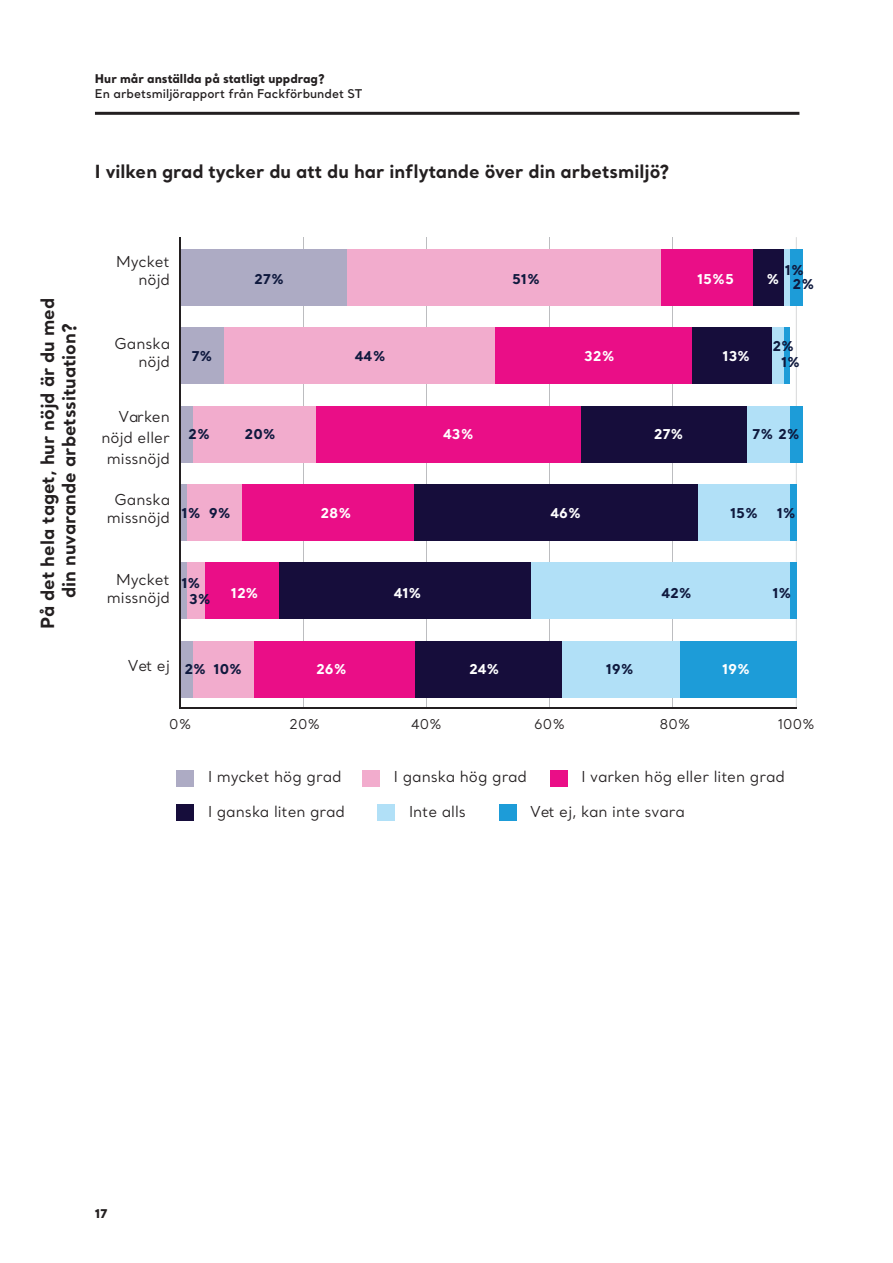
<style>
.page{position:relative;width:893px;height:1263px;background:#fff}
.page>*{position:absolute;margin:0;border:0;box-sizing:border-box;transform-origin:0 0}
.Innehåll_-_underrubr{font:700 18px/21.6px "Santral";color:#231f20;text-align:center}
.t1{font:15px/18px "Santral";color:#231f20;text-align:right}
.t2{font:700 13.5px/14.2px "Santral";color:#0f193e}
.t3{font:700 13.5px "Santral";color:#fff}
.Innehåll_-_underrubr-2{font:13.5px "Santral";color:#231f20}
.t4{font:600 12px "Santral";color:#231f20}
.t5{font:800 12px "Santral";color:#231f20}
</style>
<div class="page">
<hr style="left:95px;top:112px;width:704px;height:3px;background:#231f20">
<div style="left:499px;top:804px;width:17px;height:17px;background:#1d9cd8"></div>
<div style="left:378px;top:804px;width:17px;height:17px;background:#b1e0f7"></div>
<div style="left:177px;top:804px;width:17px;height:17px;background:#160d3b"></div>
<div style="left:550px;top:770px;width:17px;height:16px;background:#ea0e87"></div>
<div style="left:363px;top:770px;width:17px;height:16px;background:#f2accd"></div>
<div style="left:177px;top:770px;width:17px;height:16px;background:#adabc4"></div>
<hr style="left:180px;top:707px;width:616px;height:2px;background:#231f20">
<hr style="left:303px;top:237px;width:1px;height:470px;background:#bcbdc0">
<hr style="left:426px;top:237px;width:1px;height:470px;background:#bcbdc0">
<hr style="left:549px;top:237px;width:1px;height:470px;background:#bcbdc0">
<hr style="left:673px;top:237px;width:1px;height:470px;background:#bcbdc0">
<svg style="left:796px;top:237px;width:1px;height:471px"></svg>
<div style="left:790px;top:249px;width:12px;height:57px;background:#1d9cd8"></div>
<div style="left:784px;top:327px;width:6px;height:57px;background:#1d9cd8"></div>
<div style="left:790px;top:406px;width:12px;height:56px;background:#1d9cd8"></div>
<div style="left:790px;top:484px;width:6px;height:57px;background:#1d9cd8"></div>
<div style="left:790px;top:562px;width:6px;height:57px;background:#1d9cd8"></div>
<div style="left:679px;top:641px;width:117px;height:56px;background:#1d9cd8"></div>
<div style="left:784px;top:249px;width:6px;height:57px;background:#b1e0f7"></div>
<div style="left:771px;top:327px;width:13px;height:57px;background:#b1e0f7"></div>
<div style="left:747px;top:406px;width:43px;height:56px;background:#b1e0f7"></div>
<div style="left:698px;top:484px;width:92px;height:57px;background:#b1e0f7"></div>
<div style="left:531px;top:562px;width:259px;height:57px;background:#b1e0f7"></div>
<div style="left:562px;top:641px;width:117px;height:56px;background:#b1e0f7"></div>
<div style="left:753px;top:249px;width:31px;height:57px;background:#160d3b"></div>
<div style="left:691px;top:327px;width:80px;height:57px;background:#160d3b"></div>
<div style="left:580px;top:406px;width:167px;height:56px;background:#160d3b"></div>
<div style="left:414px;top:484px;width:284px;height:57px;background:#160d3b"></div>
<div style="left:279px;top:562px;width:252px;height:57px;background:#160d3b"></div>
<div style="left:414px;top:641px;width:148px;height:56px;background:#160d3b"></div>
<div style="left:661px;top:249px;width:92px;height:57px;background:#ea0e87"></div>
<div style="left:494px;top:327px;width:197px;height:57px;background:#ea0e87"></div>
<div style="left:316px;top:406px;width:265px;height:56px;background:#ea0e87"></div>
<div style="left:242px;top:484px;width:172px;height:57px;background:#ea0e87"></div>
<div style="left:205px;top:562px;width:74px;height:57px;background:#ea0e87"></div>
<div style="left:254px;top:641px;width:160px;height:56px;background:#ea0e87"></div>
<div style="left:346px;top:249px;width:315px;height:57px;background:#f2accd"></div>
<div style="left:223px;top:327px;width:271px;height:57px;background:#f2accd"></div>
<div style="left:192px;top:406px;width:124px;height:56px;background:#f2accd"></div>
<div style="left:186px;top:484px;width:56px;height:57px;background:#f2accd"></div>
<div style="left:186px;top:562px;width:19px;height:57px;background:#f2accd"></div>
<div style="left:192px;top:641px;width:62px;height:56px;background:#f2accd"></div>
<div style="left:180px;top:249px;width:166px;height:57px;background:#adabc4"></div>
<div style="left:180px;top:327px;width:43px;height:57px;background:#adabc4"></div>
<div style="left:180px;top:406px;width:12px;height:56px;background:#adabc4"></div>
<div style="left:180px;top:484px;width:6px;height:57px;background:#adabc4"></div>
<div style="left:180px;top:562px;width:6px;height:57px;background:#adabc4"></div>
<div style="left:180px;top:641px;width:12px;height:56px;background:#adabc4"></div>
<hr style="left:179px;top:237px;width:2px;height:471px;background:#231f20">
<p class="t5" style="left:95px;top:71px;width:231px">Hur mår anställda på statligt uppdrag?</p>
<p class="t4" style="left:95px;top:85px;width:269px">En arbetsmiljörapport från Fackförbundet ST</p>
<p class="Innehåll_-_underrubr" style="left:95px;top:160px;width:576px">I vilken grad tycker du att du har inflytande över din arbetsmiljö?</p>
<p class="Innehåll_-_underrubr" style="left:36px;top:629px;width:332px;rotate:-90deg">På det hela taget, hur nöjd är du med din nuvarande arbetssituation?</p>
<p class="t1" style="left:116px;top:252px;width:55px">Mycket nöjd</p>
<p class="t2" style="left:254px;top:272px;width:31px">27%</p>
<p class="t2" style="left:512px;top:272px;width:30px">51%</p>
<p class="t3" style="left:697px;top:270px;width:38px">15%5</p>
<p class="t3" style="left:767px;top:270px;width:14px">%</p>
<p class="t2" style="left:793px;top:262px;width:23px;text-indent:-8px">1%<br>2%</p>
<p class="t1" style="left:114px;top:334px;width:57px">Ganska nöjd</p>
<p class="t2" style="left:192px;top:348px;width:22px">7%</p>
<p class="t2" style="left:355px;top:348px;width:32px">44%</p>
<p class="t3" style="left:584px;top:346px;width:32px">32%</p>
<p class="t3" style="left:722px;top:346px;width:29px">13%</p>
<p class="t2" style="left:781px;top:338px;width:21px;line-height:16px;text-indent:-9px">2%<br>1%</p>
<p class="t1" style="left:101px;top:406px;width:70px;line-height:21px">Varken nöjd eller missnöjd</p>
<p class="t1" style="left:107px;top:491px;width:65px;text-align:center">Ganska missnöjd</p>
<p class="t2" style="left:188px;top:427px;width:23px">2%</p>
<p class="t2" style="left:245px;top:427px;width:33px">20%</p>
<p class="t3" style="left:443px;top:425px;width:32px">43%</p>
<p class="t3" style="left:654px;top:425px;width:31px">27%</p>
<p class="t2" style="left:752px;top:427px;width:49px">7% 2%</p>
<p class="t2" style="left:182px;top:506px;width:51px">1% 9%</p>
<p class="t3" style="left:320px;top:504px;width:33px">28%</p>
<p class="t3" style="left:551px;top:504px;width:32px">46%</p>
<p class="t2" style="left:730px;top:506px;width:30px">15%</p>
<p class="t2" style="left:777px;top:506px;width:21px">1%</p>
<p class="t1" style="left:107px;top:570px;width:65px">Mycket missnöjd</p>
<p class="t2" style="left:181px;top:576px;width:21px">1%</p>
<p class="t2" style="left:189px;top:591px;width:23px">3%</p>
<p class="t3" style="left:231px;top:583px;width:29px">12%</p>
<p class="t3" style="left:394px;top:583px;width:29px">41%</p>
<p class="t2" style="left:661px;top:585px;width:32px">42%</p>
<p class="t2" style="left:772px;top:585px;width:21px">1%</p>
<p class="t1" style="left:128px;top:656px;width:44px">Vet ej</p>
<p class="t2" style="left:184px;top:661px;width:59px">2% 10%</p>
<p class="t3" style="left:316px;top:659px;width:32px">26%</p>
<p class="t3" style="left:469px;top:659px;width:32px">24%</p>
<p class="t2" style="left:606px;top:661px;width:30px">19%</p>
<p class="t3" style="left:722px;top:659px;width:30px">19%</p>
<p class="Innehåll_-_underrubr-2" style="left:169px;top:716px;width:24px">0%</p>
<p class="Innehåll_-_underrubr-2" style="left:289px;top:716px;width:32px">20%</p>
<p class="Innehåll_-_underrubr-2" style="left:411px;top:716px;width:32px">40%</p>
<p class="Innehåll_-_underrubr-2" style="left:534px;top:716px;width:32px">60%</p>
<p class="Innehåll_-_underrubr-2" style="left:659px;top:716px;width:33px">80%</p>
<p class="Innehåll_-_underrubr-2" style="left:778px;top:716px;width:39px">100%</p>
<p class="t1" style="left:208px;top:768px;width:135px">I mycket hög grad</p>
<p class="t1" style="left:394px;top:768px;width:135px">I ganska hög grad</p>
<p class="t1" style="left:581px;top:768px;width:205px">I varken hög eller liten grad</p>
<p class="t1" style="left:208px;top:802px;width:139px">I ganska liten grad</p>
<p class="t1" style="left:409px;top:803px;width:58px">Inte alls</p>
<p class="t1" style="left:530px;top:802px;width:157px">Vet ej, kan inte svara</p>
<p class="t5" style="left:95px;top:1205px;width:14px">17</p>
</div>
